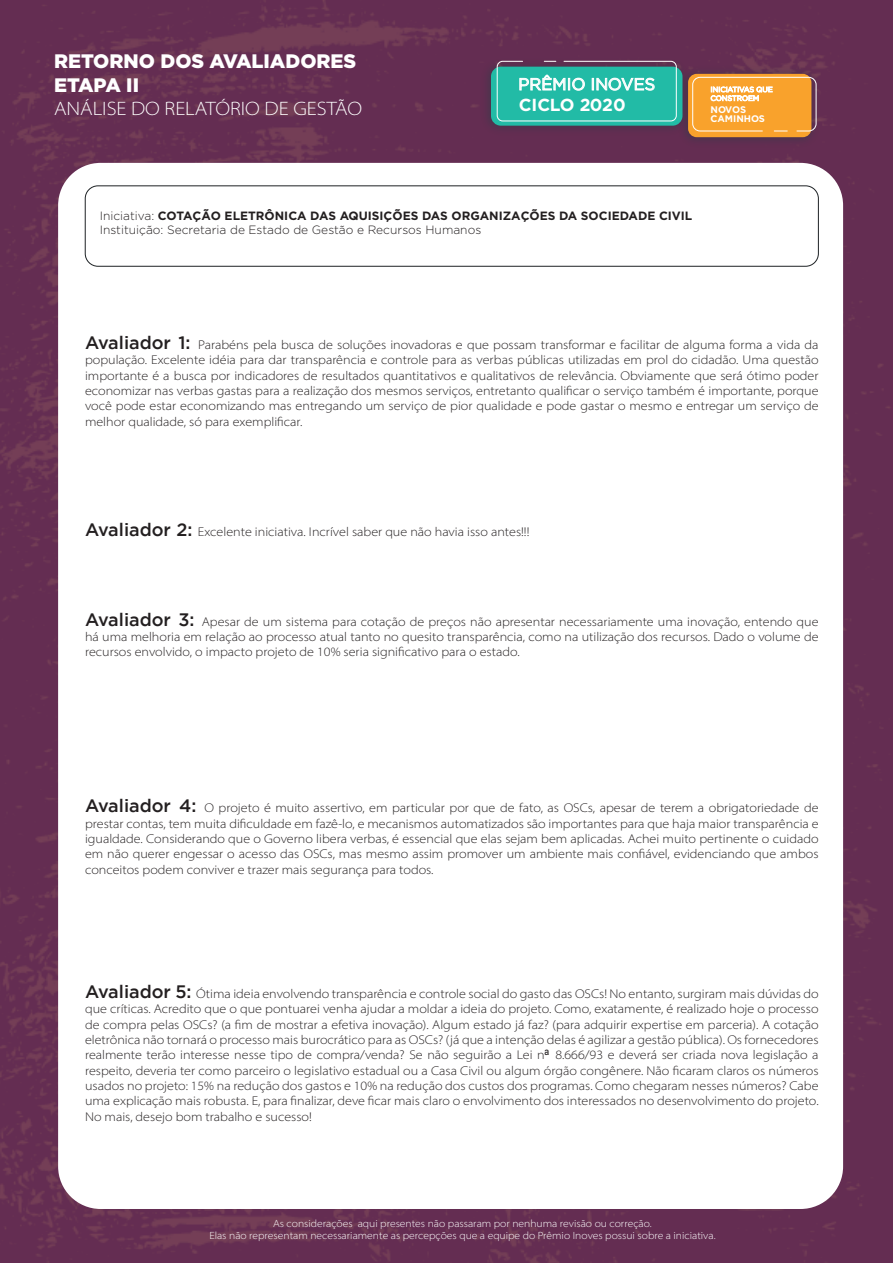
<style>
.page{position:relative;width:893px;height:1263px;background:#fff}
.page>*{position:absolute;margin:0;border:0;box-sizing:border-box;transform-origin:0 0}
.t1{font:900 19.5px/23.4px "Gotham";color:#fff}
.t2{font:19.5px "Myriad Variable Concept";color:#fff}
.t3{font:700 17.4px "Gotham";letter-spacing:-.01em;color:#fff}
.t4{font:16.65px "Gotham";color:#fff}
.t5{font:12.75px/15.3px "Myriad Variable Concept";color:#231f20;text-align:justify}
.t6{font:300 12px/14.4px "Gotham";color:#231f20}
.t7{font:10.5px/12.6px "Myriad Variable Concept";color:#fff;text-align:center}
.t8{font:700 9.6px/9px "Gotham";letter-spacing:-.005em;color:#fff}
.t9{font:7.2px/8.7px "Gotham";color:#fff}
.s1{font-weight:700}
.s2{font-family:"Gotham";font-weight:500;font-size:18px}
</style>
<div class="page">
<img style="left:0;top:0;width:893px;height:1263px">
<div style="left:58px;top:163px;width:785px;height:1046px;background:#fff;border-radius:43px"></div>
<img style="left:675px;top:63px;width:147px;height:87px">
<div style="left:688px;top:74px;width:123px;height:63px;background:#f9a22c;border-radius:9px"></div>
<div style="left:692px;top:77px;width:125px;height:54px;border:1px solid #fff;border-radius:7px"></div>
<img style="left:477px;top:56px;width:216px;height:83px">
<div style="left:491px;top:67px;width:191px;height:59px;background:#22bba6;border-radius:10px"></div>
<div style="left:497px;top:61px;width:180px;height:60px;border:1px solid #fff;border-radius:6px"></div>
<svg style="left:544px;top:61px;width:12px;height:1px"></svg>
<div style="left:85px;top:186px;width:734px;height:80px;border:1px solid #1d2124;border-radius:13px"></div>
<h1 class="t1" style="left:54px;top:49px;width:304px">RETORNO DOS AVALIADORES<br>ETAPA II</h1>
<h1 class="t2" style="left:54px;top:97px;width:310px">ANÁLISE DO RELATÓRIO DE GESTÃO</h1>
<h3 class="t4" style="left:518px;top:75px;width:138px">PRÊMIO INOVES</h3>
<h2 class="t3" style="left:519px;top:95px;width:108px">CICLO 2020</h2>
<p class="t9" style="left:710px;top:85px;width:64px">INICIATIVAS QUE<br>CONSTROEM</p>
<p class="t8" style="left:710px;top:104px;width:56px">NOVOS<br>CAMINHOS</p>
<p class="t6" style="left:100px;top:208px;width:594px">Iniciativa: <span class="s1">COTAÇÃO ELETRÔNICA DAS AQUISIÇÕES DAS ORGANIZAÇÕES DA SOCIEDADE CIVIL<br></span>Instituição: Secretaria de Estado de Gestão e Recursos Humanos</p>
<p class="t5" style="left:85px;top:337px;width:735px"><span class="s2">Avaliador 1:</span> Parabéns pela busca de soluções inovadoras e que possam transformar e facilitar de alguma forma a vida da população. Excelente idéia para dar transparência e controle para as verbas públicas utilizadas em prol do cidadão. Uma questão importante é a busca por indicadores de resultados quantitativos e qualitativos de relevância. Obviamente que será ótimo poder economizar nas verbas gastas para a realização dos mesmos serviços, entretanto qualificar o serviço também é importante, porque você pode estar economizando mas entregando um serviço de pior qualidade e pode gastar o mesmo e entregar um serviço de melhor qualidade, só para exemplificar.</p>
<p class="t5" style="left:85px;top:524px;width:446px"><span class="s2">Avaliador 2:</span> Excelente iniciativa. Incrível saber que não havia isso antes!!!</p>
<p class="t5" style="left:85px;top:613px;width:735px"><span class="s2">Avaliador 3:</span> Apesar de um sistema para cotação de preços não apresentar necessariamente uma inovação, entendo que há uma melhoria em relação ao processo atual tanto no quesito transparência, como na utilização dos recursos. Dado o volume de recursos envolvido, o impacto projeto de 10% seria significativo para o estado.</p>
<p class="t5" style="left:85px;top:800px;width:735px"><span class="s2">Avaliador 4:</span> O projeto é muito assertivo, em particular por que de fato, as OSCs, apesar de terem a obrigatoriedade de prestar contas, tem muita dificuldade em fazê-lo, e mecanismos automatizados são importantes para que haja maior transparência e igualdade. Considerando que o Governo libera verbas, é essencial que elas sejam bem aplicadas. Achei muito pertinente o cuidado em não querer engessar o acesso das OSCs, mas mesmo assim promover um ambiente mais confiável, evidenciando que ambos conceitos podem conviver e trazer mais segurança para todos.</p>
<p class="t5" style="left:85px;top:986px;width:735px"><span class="s2">Avaliador 5:</span> Ótima ideia envolvendo transparência e controle social do gasto das OSCs! No entanto, surgiram mais dúvidas do que críticas. Acredito que o que pontuarei venha ajudar a moldar a ideia do projeto. Como, exatamente, é realizado hoje o processo de compra pelas OSCs? (a fim de mostrar a efetiva inovação). Algum estado já faz? (para adquirir expertise em parceria). A cotação eletrônica não tornará o processo mais burocrático para as OSCs? (já que a intenção delas é agilizar a gestão pública). Os fornecedores realmente terão interesse nesse tipo de compra/venda? Se não seguirão a Lei n 8.666/93 e deverá ser criada nova legislação a respeito, deveria ter como parceiro o legislativo estadual ou a Casa Civil ou algum órgão congênere. Não ficaram claros os números usados no projeto: 15% na redução dos gastos e 10% na redução dos custos dos programas. Como chegaram nesses números? Cabe uma explicação mais robusta. E, para finalizar, deve ficar mais claro o envolvimento dos interessados no desenvolvimento do projeto.<br>No mais, desejo bom trabalho e sucesso!</p>
<p class="t7" style="left:209px;top:1217px;width:508px">As considerações aqui presentes não passaram por nenhuma revisão ou correção.<br>Elas não representam necessariamente as percepções que a equipe do Prêmio Inoves possui sobre a iniciativa.</p>
</div>
